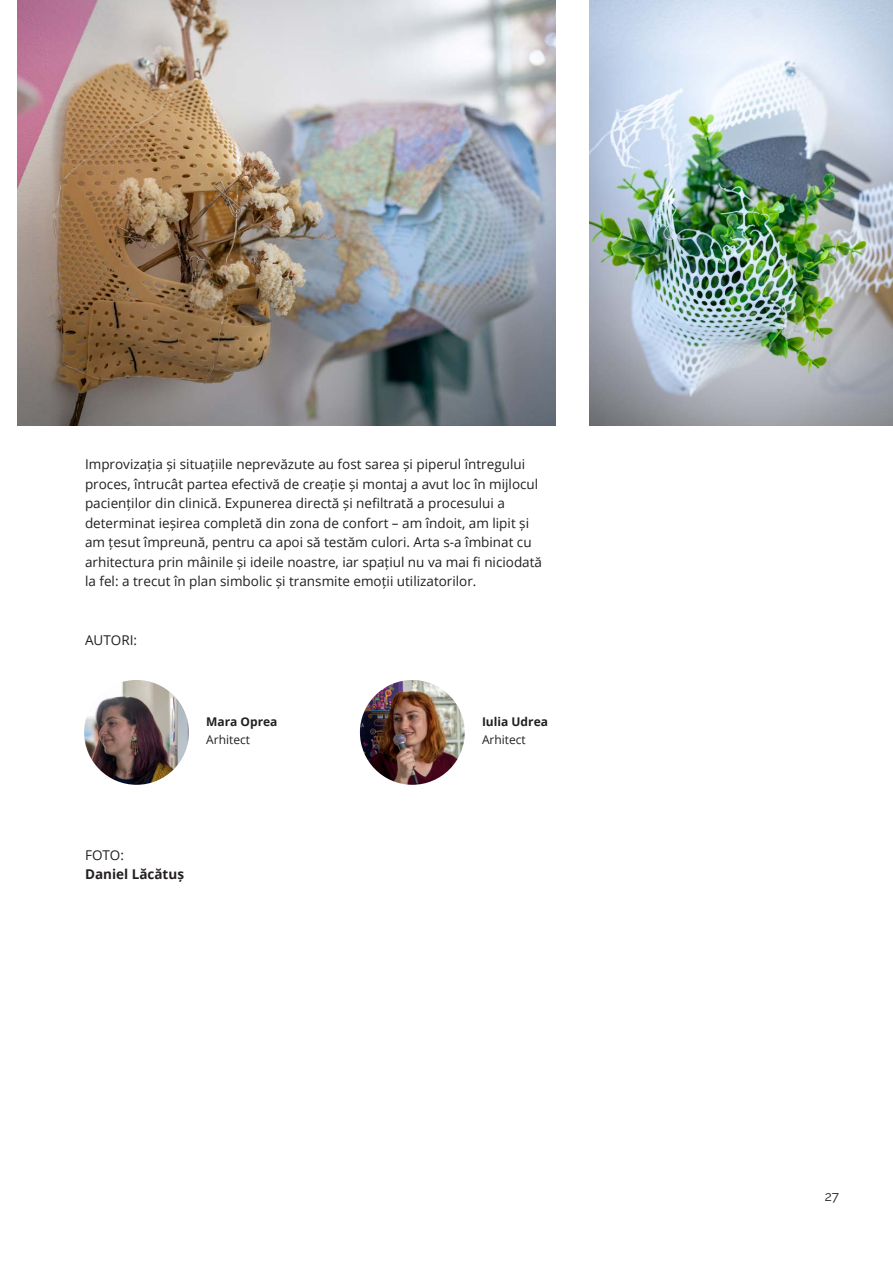
<style>
.page{position:relative;width:893px;height:1263px;background:#fff}
.page>*{position:absolute;margin:0;border:0;box-sizing:border-box;transform-origin:0 0}
.Body_Frunza{font:13.5px/19.5px "Open Sans";color:#231f20}
.Body_Frunza-2{font:700 13.5px "Open Sans";color:#231f20}
.t1{font:13.5px "Raleway";color:#231f20}
.Title_2_Bold{font:700 12px "Open Sans";color:#231f20}
.Title_2_Bold-2{font:12px "Open Sans";color:#231f20}
</style>
<div class="page">
<img style="left:590px;top:0;width:303px;height:425px">
<img style="left:17px;top:0;width:539px;height:425px">
<img style="left:84px;top:680px;width:105px;height:105px;border-radius:52px">
<img style="left:360px;top:680px;width:105px;height:105px;border-radius:52px">
<p class="Body_Frunza" style="left:85px;top:454px;width:459px">Improvizația și situațiile neprevăzute au fost sarea și piperul întregului proces, întrucât partea efectivă de creație și montaj a avut loc în mijlocul pacienților din clinică. Expunerea directă și nefiltrată a procesului a determinat ieșirea completă din zona de confort – am îndoit, am lipit și am țesut împreună, pentru ca apoi să testăm culori. Arta s-a îmbinat cu arhitectura prin mâinile și ideile noastre, iar spațiul nu va mai fi niciodată la fel: a trecut în plan simbolic și transmite emoții utilizatorilor.</p>
<p class="Body_Frunza" style="left:85px;top:630px;width:54px">AUTORI:</p>
<p class="Title_2_Bold" style="left:206px;top:713px;width:73px">Mara Oprea</p>
<p class="Title_2_Bold-2" style="left:206px;top:731px;width:45px">Arhitect</p>
<p class="Body_Frunza" style="left:85px;top:844px;width:41px">FOTO:</p>
<p class="Body_Frunza-2" style="left:85px;top:865px;width:101px">Daniel Lăcătuș</p>
<p class="Title_2_Bold" style="left:482px;top:713px;width:67px">Iulia Udrea</p>
<p class="Title_2_Bold-2" style="left:482px;top:731px;width:45px">Arhitect</p>
<p class="t1" style="left:825px;top:1188px;width:16px">27</p>
</div>
